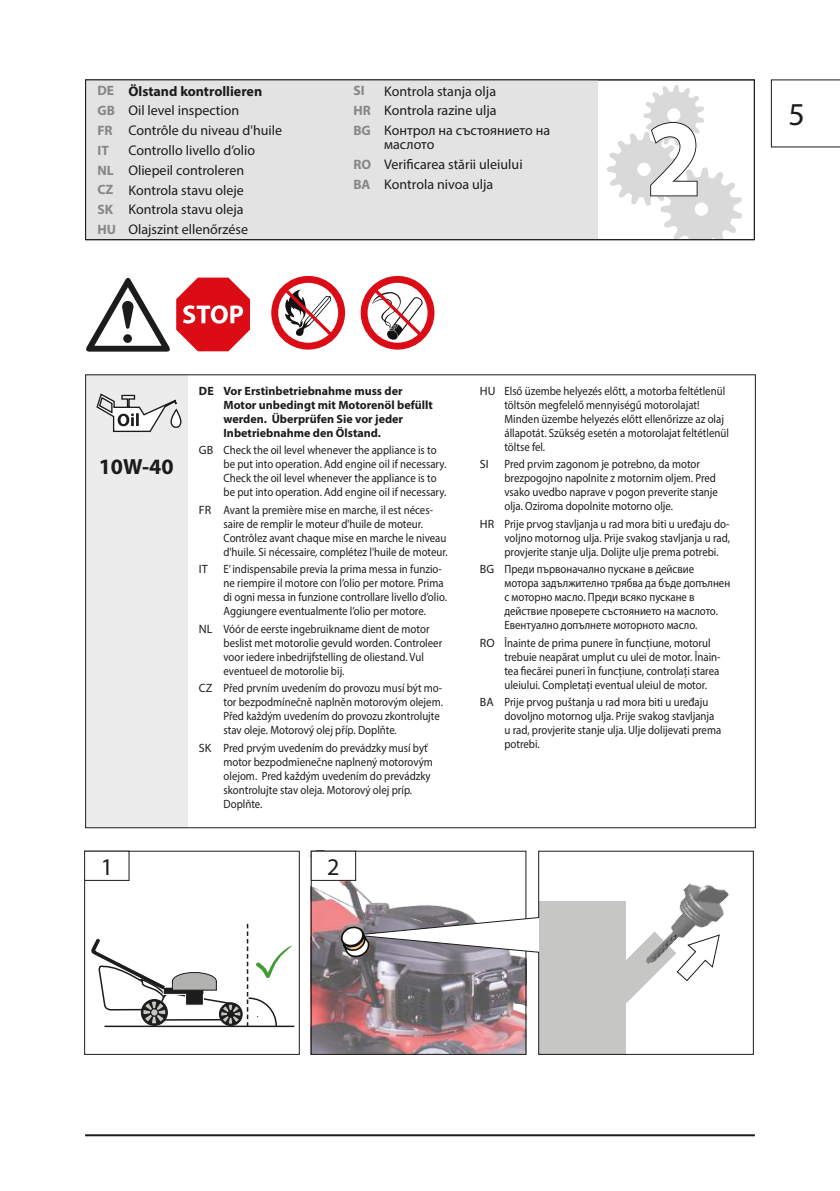
<style>
.page{position:relative;width:840px;height:1191px;background:#fff}
.page>*{position:absolute;margin:0;border:0;box-sizing:border-box;transform-origin:0 0}
.t1{font:700 109.6px "Myriad Pro";color:#fff;scale:.9 1}
.t2{font:32px "Myriad Pro";color:#1c1c1b}
.t3{font:24px "Myriad Pro";color:#1c1c1b}
.t4{font:700 22px "Myriad Pro";color:#1c1c1b}
.t5{font:14px/19.8px "Myriad Pro";color:#1c1c1b}
.t6{font:700 13.6px "Myriad Pro";color:#878786}
.t7{font:12px/14px "Myriad Pro";color:#1c1c1b}
.t8{font:12px/14px "Myriad Pro";color:#1c1c1b;scale:.9 1}
.t9{font:700 12px/14px "Myriad Pro";color:#1c1c1b}
.s1{font-weight:700;font-size:13.6px;color:#878786}
.s2{font-weight:700}
</style>
<div class="page">
<svg style="left:770px;top:79px;width:69px;height:68px"></svg>
<hr style="left:85px;top:1134px;width:669px;height:2px;background:#1c1c1b">
<svg style="left:607px;top:85px;width:134px;height:153px"></svg>
<div style="left:86px;top:80px;width:511px;height:159px;background:#e3e3e3"></div>
<div style="left:85px;top:79px;width:669px;height:161px;border:1px solid #1c1c1b"></div>
<div style="left:86px;top:374px;width:101px;height:454px;background:#ececec"></div>
<svg style="left:96px;top:393px;width:81px;height:40px"></svg>
<svg style="left:171px;top:410px;width:10px;height:17px"></svg>
<div style="left:170px;top:409px;width:12px;height:19px;border:1px solid #1c1c1b;border-radius:5px"></div>
<div style="left:360px;top:276px;width:74px;height:73px;background:#db0c15;border-radius:50%"></div>
<svg style="left:367px;top:283px;width:60px;height:60px"></svg>
<svg style="left:369px;top:284px;width:57px;height:57px"></svg>
<div style="left:271px;top:276px;width:74px;height:73px;background:#db0c15;border-radius:50%"></div>
<svg style="left:278px;top:283px;width:60px;height:60px"></svg>
<svg style="left:280px;top:284px;width:57px;height:57px"></svg>
<svg style="left:86px;top:278px;width:84px;height:73px"></svg>
<div style="left:123px;top:334px;width:9px;height:9px;background:#1c1c1b;border-radius:50%"></div>
<svg style="left:176px;top:277px;width:74px;height:74px"></svg>
<img style="left:312px;top:881px;width:32px;height:171px">
<svg style="left:344px;top:850px;width:410px;height:205px"></svg>
<svg style="left:590px;top:931px;width:130px;height:86px"></svg>
<img style="left:628px;top:869px;width:108px;height:108px">
<div style="left:84px;top:850px;width:45px;height:31px;border:1px solid #1c1c1b"></div>
<div style="left:311px;top:851px;width:44px;height:29px;background:#fff"></div>
<div style="left:310px;top:850px;width:46px;height:31px;border:1px solid #1c1c1b"></div>
<hr style="left:104px;top:1025px;width:190px;height:2px;background:#1c1c1b">
<svg style="left:91px;top:924px;width:200px;height:103px"></svg>
<svg style="left:338px;top:924px;width:31px;height:33px"></svg>
<p class="t5" style="left:97px;top:81px;width:186px"><span class="s1">DE</span> <span class="s2">Ölstand kontrollieren<br></span><span class="s1">GB</span> Oil level inspection<br><span class="s1">FR</span> Contrôle du niveau d'huile</p>
<p class="t6" style="left:97px;top:143px;width:13px">IT</p>
<p class="t5" style="left:97px;top:141px;width:159px;text-indent:31px">Controllo livello d’olio<br><span class="s1">NL</span> Oliepeil controleren<br><span class="s1">CZ</span> Kontrola stavu oleje<br><span class="s1">SK</span> Kontrola stavu oleja<br><span class="s1">HU</span> Olajszint ellenőrzése</p>
<p class="t5" style="left:353px;top:81px;width:198px;text-indent:31px">Kontrola stanja olja<br><span class="s1">HR</span> Kontrola razine ulja<br><span class="s1">BG</span> Контрол на състоянието на</p>
<p class="t5" style="left:353px;top:135px;width:171px;text-indent:31px">маслото<br><span class="s1">RO</span> Verificarea stării uleiului<br><span class="s1">BA</span> Kontrola nivoa ulja</p>
<p class="t6" style="left:353px;top:84px;width:13px">SI</p>
<h1 class="t1" style="left:646px;top:102px;width:62px">2</h1>
<h3 class="t4" style="left:99px;top:456px;width:76px">10W-40</h3>
<p class="t9" style="left:223px;top:384px;width:211px;text-indent:-25px">DE Vor Erstinbetriebnahme muss der Motor unbedingt mit Motorenöl befüllt werden. Überprüfen Sie vor jeder Inbetriebnahme den Ölstand.</p>
<p class="t7" style="left:223px;top:443px;width:224px;text-indent:-25px">GB Check the oil level whenever the appliance is to be put into operation. Add engine oil if necessary.<br>Check the oil level whenever the appliance is to be put into operation. Add engine oil if necessary.</p>
<p class="t7" style="left:223px;top:503px;width:225px;text-indent:-25px">FR Avant la première mise en marche, il est néces&shy;saire de remplir le moteur d'huile de moteur.<br>Contrôlez avant chaque mise en marche le niveau d'huile. Si nécessaire, complétez l'huile de moteur.</p>
<p class="t7" style="left:199px;top:562px;width:11px">IT</p>
<p class="t8" style="left:223px;top:562px;width:249px">E’ indispensabile previa la prima messa in funzio&shy;ne riempire il motore con l’olio per motore. Prima di ogni messa in funzione controllare livello d’olio.<br>Aggiungere eventualmente l’olio per motore.</p>
<p class="t7" style="left:223px;top:622px;width:220px;text-indent:-25px">NL Vóór de eerste ingebruikname dient de motor beslist met motorolie gevuld worden. Controleer voor iedere inbedrijfstelling de oliestand. Vul eventueel de motorolie bij.</p>
<p class="t7" style="left:223px;top:681px;width:221px;text-indent:-25px">CZ Před prvním uvedením do provozu musí být mo&shy;tor bezpodmínečně naplněn motorovým olejem.<br>Před každým uvedením do provozu zkontrolujte stav oleje. Motorový olej příp. Doplňte.</p>
<p class="t7" style="left:223px;top:741px;width:211px;text-indent:-25px">SK Pred prvým uvedením do prevádzky musí byť motor bezpodmienečne naplnený motorovým olejom. Pred každým uvedením do prevádzky skontrolujte stav oleja. Motorový olej príp.<br>Doplňte.</p>
<h3 class="t3" style="left:101px;top:854px;width:14px">1</h3>
<h3 class="t3" style="left:327px;top:854px;width:14px">2</h3>
<p class="t7" style="left:504px;top:384px;width:226px;text-indent:-25px">HU Első üzembe helyezés előtt, a motorba feltétlenül töltsön megfelelő mennyiségű motorolajat!<br>Minden üzembe helyezés előtt ellenőrizze az olaj állapotát. Szükség esetén a motorolajat feltétlenül töltse fel.</p>
<p class="t7" style="left:479px;top:457px;width:11px">SI</p>
<p class="t8" style="left:504px;top:457px;width:238px">Pred prvim zagonom je potrebno, da motor brezpogojno napolnite z motornim oljem. Pred vsako uvedbo naprave v pogon preverite stanje olja. Oziroma dopolnite motorno olje.</p>
<p class="t7" style="left:504px;top:517px;width:227px;text-align:justify;text-indent:-25px">HR Prije prvog stavljanja u rad mora biti u uređaju do&shy;voljno motornog ulja. Prije svakog stavljanja u rad, provjerite stanje ulja. Dolijte ulje prema potrebi.</p>
<p class="t7" style="left:504px;top:562px;width:227px;text-indent:-25px">BG Преди първоначално пускане в дейсвие мотора задължително трябва да бъде допълнен с моторно масло. Преди всяко пускане в действие проверете състоянието на маслото.<br>Евентуално допълнете моторното масло.</p>
<p class="t7" style="left:504px;top:636px;width:217px;text-indent:-25px">RO Înainte de prima punere în funcțiune, motorul trebuie neapărat umplut cu ulei de motor. Înain&shy;tea fiecărei puneri în funcțiune, controlați starea uleiului. Completați eventual uleiul de motor.</p>
<p class="t7" style="left:504px;top:695px;width:218px;text-indent:-25px">BA Prije prvog puštanja u rad mora biti u uređaju dovoljno motornog ulja. Prije svakog stavljanja u rad, provjerite stanje ulja. Ulje dolijevati prema potrebi.</p>
<h2 class="t2" style="left:788px;top:98px;width:18px">5</h2>
</div>
